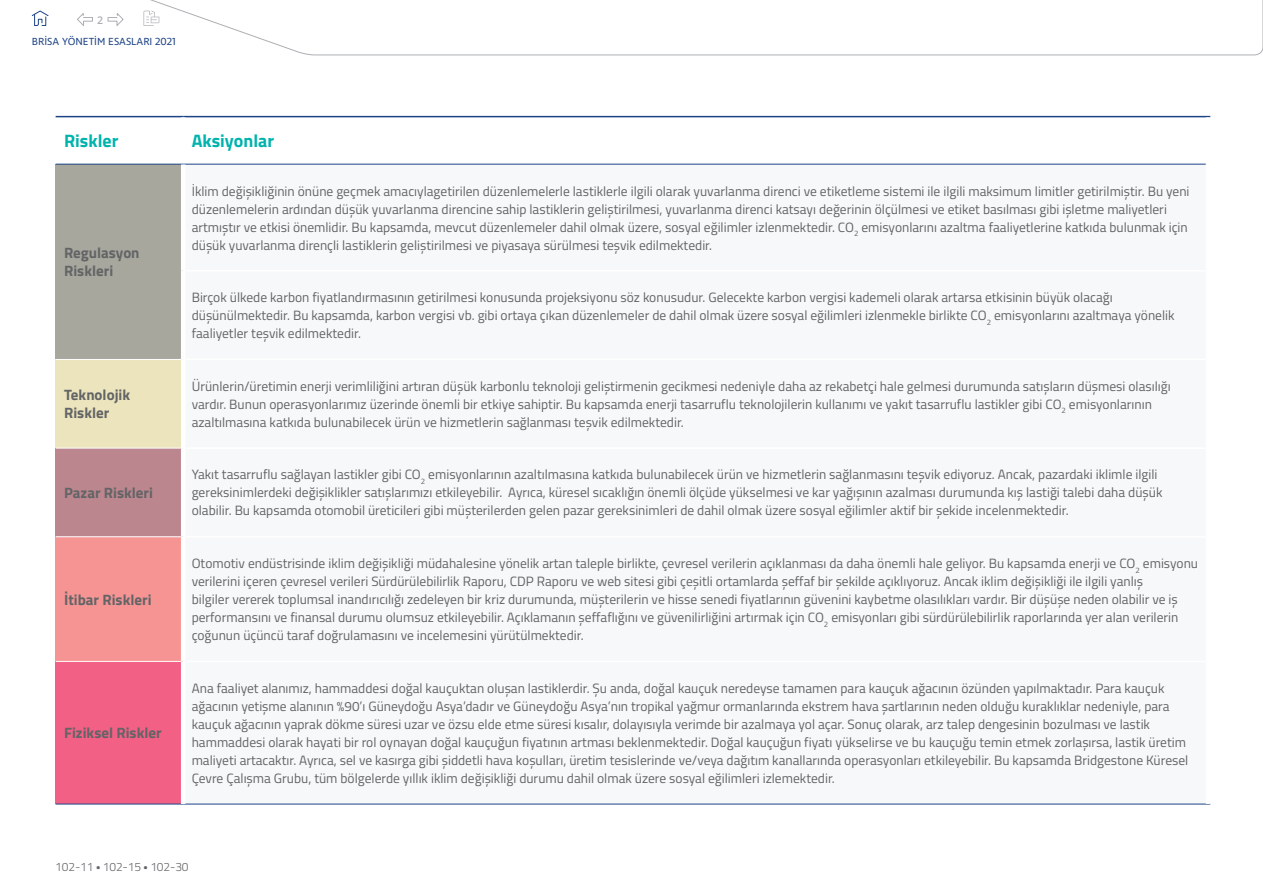
<style>
.page{position:relative;width:1263px;height:893px;background:#fff}
.page>*{position:absolute;margin:0;border:0;box-sizing:border-box;transform-origin:0 0}
.t1{font:700 18px "Titillium";color:#00b3ad}
.t2{font:700 15px/18px "Titillium";color:#636466}
.t3{font:13.5px/18px "Titillium";color:#636466}
.t4{font:300 12px "Titillium";letter-spacing:-.01em;color:#636466}
.t5{font:10.5px "Ingra";color:#1e4486}
.t6{font:600 10.5px "Open Sans";color:#adafb2}
.s1{font-family:"Adelle"}
</style>
<div class="page">
<div style="left:56px;top:164px;width:127px;height:195px;background:#a7a79d"></div>
<div style="left:56px;top:359px;width:127px;height:89px;background:#ebe4bc"></div>
<div style="left:56px;top:448px;width:127px;height:89px;background:#bc868f"></div>
<div style="left:56px;top:537px;width:127px;height:124px;background:#f69494"></div>
<div style="left:56px;top:661px;width:127px;height:143px;background:#f36086"></div>
<hr style="left:56px;top:116px;width:127px;height:1px;background:#1e4486">
<hr style="left:183px;top:116px;width:1027px;height:1px;background:#1e4486">
<hr style="left:56px;top:164px;width:127px;height:1px;background:#1e4486">
<hr style="left:183px;top:164px;width:1023px;height:1px;background:#1e4486">
<hr style="left:56px;top:359px;width:125px;height:1px;background:#fff">
<hr style="left:56px;top:448px;width:125px;height:1px;background:#fff">
<hr style="left:56px;top:536px;width:125px;height:1px;background:#fff">
<hr style="left:56px;top:661px;width:125px;height:1px;background:#fff">
<hr style="left:56px;top:804px;width:127px;height:1px;background:#1e4486">
<hr style="left:183px;top:804px;width:1027px;height:1px;background:#1e4486">
<hr style="left:181px;top:165px;width:4px;height:106px;background:#fff">
<hr style="left:181px;top:271px;width:4px;height:88px;background:#fff">
<hr style="left:181px;top:359px;width:4px;height:89px;background:#fff">
<hr style="left:181px;top:448px;width:4px;height:89px;background:#fff">
<hr style="left:181px;top:537px;width:4px;height:124px;background:#fff">
<hr style="left:181px;top:661px;width:4px;height:143px;background:#fff">
<svg style="left:144px;top:0;width:1119px;height:56px"></svg>
<svg style="left:143px;top:11px;width:16px;height:15px"></svg>
<svg style="left:31px;top:10px;width:18px;height:16px"></svg>
<svg style="left:107px;top:13px;width:17px;height:13px"></svg>
<svg style="left:77px;top:13px;width:16px;height:13px"></svg>
<p class="t6" style="left:97px;top:13px;width:8px">2</p>
<p class="t5" style="left:32px;top:35px;width:145px">BRİSA YÖNETİM ESASLARI 2021</p>
<h1 class="t1" style="left:64px;top:127px;width:56px">Riskler</h1>
<h1 class="t1" style="left:192px;top:127px;width:84px">Aksiyonlar</h1>
<p class="t2" style="left:64px;top:243px;width:77px">Regulasyon<br>Riskleri</p>
<p class="t3" style="left:192px;top:181px;width:999px">İklim değişikliğinin önüne geçmek amacıylagetirilen düzenlemelerle lastiklerle ilgili olarak yuvarlanma direnci ve etiketleme sistemi ile ilgili maksimum limitler getirilmiştir. Bu yeni düzenlemelerin ardından düşük yuvarlanma direncine sahip lastiklerin geliştirilmesi, yuvarlanma direnci katsayı değerinin ölçülmesi ve etiket basılması gibi işletme maliyetleri artmıştır ve etkisi önemlidir. Bu kapsamda, mevcut düzenlemeler dahil olmak üzere, sosyal eğilimler izlenmektedir. CO<sub>2</sub> emisyonlarını azaltma faaliyetlerine katkıda bulunmak için düşük yuvarlanma dirençli lastiklerin geliştirilmesi ve piyasaya sürülmesi teşvik edilmektedir.</p>
<p class="t3" style="left:192px;top:288px;width:984px">Birçok ülkede karbon fiyatlandırmasının getirilmesi konusunda projeksiyonu söz konusudur. Gelecekte karbon vergisi kademeli olarak artarsa etkisinin büyük olacağı düşünülmektedir. Bu kapsamda, karbon vergisi vb. gibi ortaya çıkan düzenlemeler de dahil olmak üzere sosyal eğilimleri izlenmekle birlikte CO<sub>2</sub> emisyonlarını azaltmaya yönelik faaliyetler teşvik edilmektedir.</p>
<p class="t2" style="left:64px;top:385px;width:68px">Teknolojik<br>Riskler</p>
<p class="t3" style="left:192px;top:376px;width:980px">Ürünlerin/üretimin enerji verimliliğini artıran düşük karbonlu teknoloji geliştirmenin gecikmesi nedeniyle daha az rekabetçi hale gelmesi durumunda satışların düşmesi olasılığı vardır. Bunun operasyonlarımız üzerinde önemli bir etkiye sahiptir. Bu kapsamda enerji tasarruflu teknolojilerin kullanımı ve yakıt tasarruflu lastikler gibi CO<sub>2</sub> emisyonlarının azaltılmasına katkıda bulunabilecek ürün ve hizmetlerin sağlanması teşvik edilmektedir.</p>
<p class="t2" style="left:64px;top:483px;width:90px">Pazar Riskleri</p>
<p class="t2" style="left:64px;top:590px;width:89px">İtibar Riskleri</p>
<p class="t2" style="left:64px;top:723px;width:99px">Fiziksel Riskler</p>
<p class="t3" style="left:192px;top:465px;width:972px">Yakıt tasarruflu sağlayan lastikler gibi CO<sub>2</sub> emisyonlarının azaltılmasına katkıda bulunabilecek ürün ve hizmetlerin sağlanmasını teşvik ediyoruz. Ancak, pazardaki iklimle ilgili gereksinimlerdeki değişiklikler satışlarımızı etkileyebilir. Ayrıca, küresel sıcaklığın önemli ölçüde yükselmesi ve kar yağışının azalması durumunda kış lastiği talebi daha düşük olabilir. Bu kapsamda otomobil üreticileri gibi müşterilerden gelen pazar gereksinimleri de dahil olmak üzere sosyal eğilimler aktif bir şekide incelenmektedir.</p>
<p class="t3" style="left:192px;top:554px;width:1008px">Otomotiv endüstrisinde iklim değişikliği müdahalesine yönelik artan taleple birlikte, çevresel verilerin açıklanması da daha önemli hale geliyor. Bu kapsamda enerji ve CO<sub>2</sub> emisyonu verilerini içeren çevresel verileri Sürdürülebilirlik Raporu, CDP Raporu ve web sitesi gibi çeşitli ortamlarda şeffaf bir şekilde açıklıyoruz. Ancak iklim değişikliği ile ilgili yanlış<br>bilgiler vererek toplumsal inandırıcılığı zedeleyen bir kriz durumunda, müşterilerin ve hisse senedi fiyatlarının güvenini kaybetme olasılıkları vardır. Bir düşüşe neden olabilir ve iş performansını ve finansal durumu olumsuz etkileyebilir. Açıklamanın şeffaflığını ve güvenilirliğini artırmak için CO<sub>2</sub> emisyonları gibi sürdürülebilirlik raporlarında yer alan verilerin çoğunun üçüncü taraf doğrulamasını ve incelemesini yürütülmektedir.</p>
<p class="t3" style="left:192px;top:678px;width:998px">Ana faaliyet alanımız, hammaddesi doğal kauçuktan oluşan lastiklerdir. Şu anda, doğal kauçuk neredeyse tamamen para kauçuk ağacının özünden yapılmaktadır. Para kauçuk ağacının yetişme alanının %90’ı Güneydoğu Asya’dadır ve Güneydoğu Asya’nın tropikal yağmur ormanlarında ekstrem hava şartlarının neden olduğu kuraklıklar nedeniyle, para kauçuk ağacının yaprak dökme süresi uzar ve özsu elde etme süresi kısalır, dolayısıyla verimde bir azalmaya yol açar. Sonuç olarak, arz talep dengesinin bozulması ve lastik hammaddesi olarak hayati bir rol oynayan doğal kauçuğun fiyatının artması beklenmektedir. Doğal kauçuğun fiyatı yükselirse ve bu kauçuğu temin etmek zorlaşırsa, lastik üretim maliyeti artacaktır. Ayrıca, sel ve kasırga gibi şiddetli hava koşulları, üretim tesislerinde ve/veya dağıtım kanallarında operasyonları etkileyebilir. Bu kapsamda Bridgestone Küresel Çevre Çalışma Grubu, tüm bölgelerde yıllık iklim değişikliği durumu dahil olmak üzere sosyal eğilimleri izlemektedir.</p>
<p class="t4" style="left:55px;top:858px;width:135px">102-11 <span class="s1">•</span> 102-15 <span class="s1">•</span> 102-30</p>
</div>
